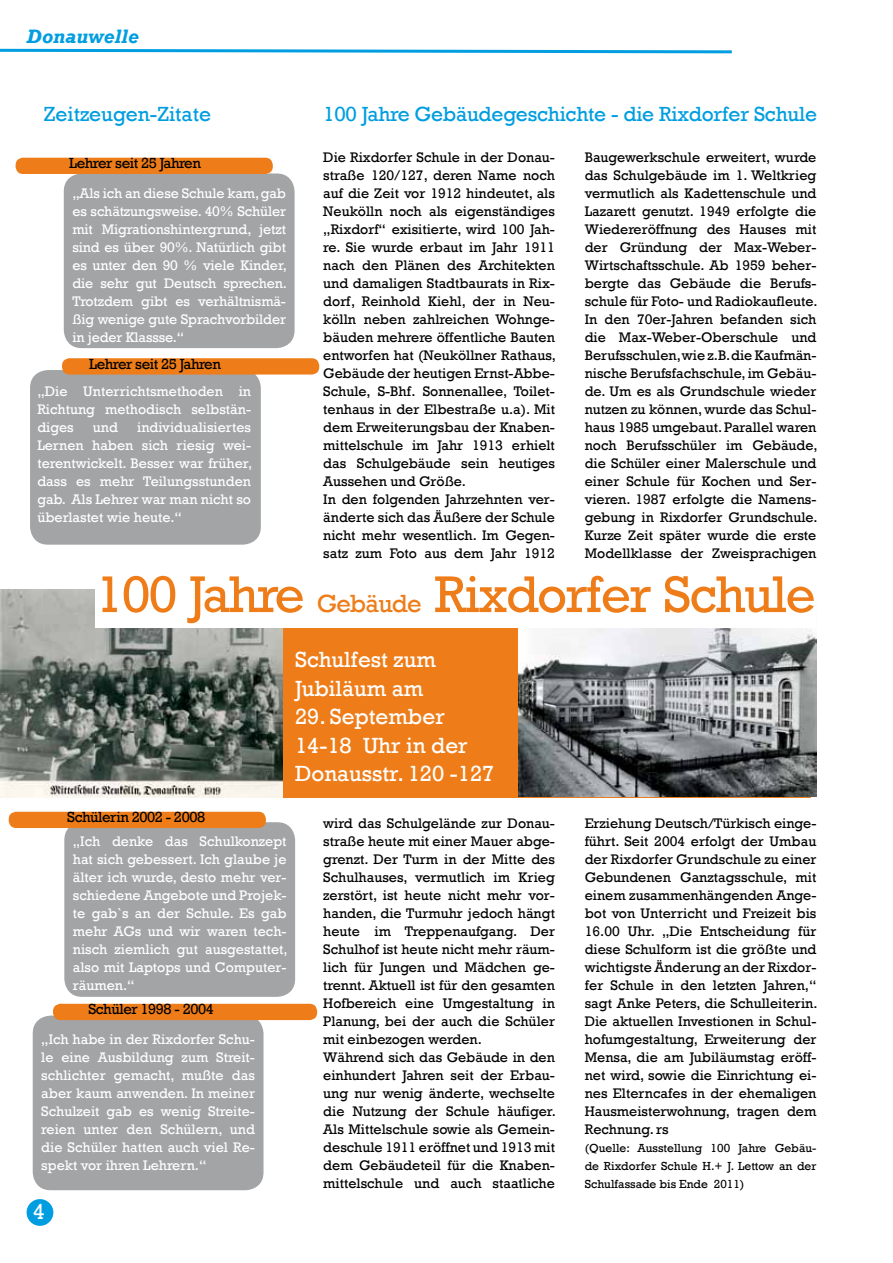
<style>
.page{position:relative;width:893px;height:1263px;background:#fff}
.page>*{position:absolute;margin:0;border:0;box-sizing:border-box;transform-origin:0 0}
.t1{font:52.5px "Rockwell";letter-spacing:-.03em;color:#ee7d19}
.t2{font:22.5px/28.5px "Rockwell";color:#fff}
.t3{font:21px "Rockwell";letter-spacing:-.01em;color:#009ee0}
.t4{font:italic 700 19.95px "Rockwell";color:#009ee0}
.t5{font:15px "Rockwell";letter-spacing:-.03em;color:#000}
.t6{font:14.25px/18px "Rockwell";color:#000}
.t7{font:14.25px/18px "Rockwell";color:#fff;text-align:justify}
.t8{font:12px/18px "Rockwell";color:#000;text-align:justify}
.s1{font-size:25.5px}
</style>
<div class="page">
<svg style="left:0;top:48px;width:732px;height:6px"></svg>
<div style="left:27px;top:1199px;width:26px;height:27px;background:#009ee0;border-radius:50%"></div>
<div style="left:280px;top:585px;width:531px;height:213px;background:#ee7d19"></div>
<img style="left:518px;top:627px;width:298px;height:169px">
<img style="left:0;top:589px;width:283px;height:208px">
<div style="left:95px;top:569px;width:721px;height:58px;background:#fff"></div>
<div style="left:64px;top:173px;width:231px;height:175px;background:#a3a4a6;border-radius:18px"></div>
<div style="left:16px;top:158px;width:257px;height:16px;background:#ee7d19;border-radius:8px"></div>
<div style="left:30px;top:370px;width:231px;height:175px;background:#a3a4a6;border-radius:18px"></div>
<div style="left:62px;top:358px;width:257px;height:16px;background:#ee7d19;border-radius:8px"></div>
<div style="left:64px;top:822px;width:231px;height:175px;background:#a3a4a6;border-radius:18px"></div>
<div style="left:9px;top:812px;width:257px;height:16px;background:#ee7d19;border-radius:8px"></div>
<div style="left:33px;top:1015px;width:230px;height:175px;background:#a3a4a6;border-radius:18px"></div>
<div style="left:53px;top:1004px;width:264px;height:16px;background:#ee7d19;border-radius:8px"></div>
<h3 class="t4" style="left:27px;top:24px;width:114px">Donauwelle</h3>
<h3 class="t3" style="left:44px;top:102px;width:169px">Zeitzeugen-Zitate</h3>
<p class="t5" style="left:69px;top:154px;width:133px">Lehrer seit 25 Jahren</p>
<p class="t7" style="left:72px;top:184px;width:216px">„Als ich an diese Schule kam, gab es schätzungsweise. 40% Schüler mit Migrationshintergrund, jetzt sind es über 90%. Natürlich gibt es unter den 90 % viele Kinder, die sehr gut Deutsch sprechen.<br>Trotzdem gibt es verhältnismä&shy;ßig wenige gute Sprachvorbilder in jeder Klassse.“</p>
<p class="t5" style="left:89px;top:355px;width:133px">Lehrer seit 25 Jahren</p>
<p class="t7" style="left:37px;top:382px;width:215px">„Die Unterrichtsmethoden in Richtung methodisch selbstän&shy;diges</p>
<p class="t7" style="left:37px;top:418px;width:216px;text-indent:100px">individualisiertes Lernen haben sich riesig wei&shy;terentwickelt. Besser war früher, dass es mehr Teilungsstunden gab. Als Lehrer war man nicht so überlastet wie heute.“</p>
<p class="t7" style="left:93px;top:418px;width:27px">und</p>
<h3 class="t3" style="left:323px;top:102px;width:495px">100 Jahre Gebäudegeschichte - die Rixdorfer Schule</h3>
<p class="t6" style="left:323px;top:148px;width:234px">Die Rixdorfer Schule in der Donau&shy;straße 120/127, deren Name noch auf die Zeit vor 1912 hindeutet, als Neukölln noch als eigenständiges „Rixdorf“ exisitierte, wird 100 Jah&shy;re. Sie wurde erbaut im Jahr 1911 nach den Plänen des Architekten und damaligen Stadtbaurats in Rix&shy;dorf, Reinhold Kiehl, der in Neu&shy;kölln neben zahlreichen Wohnge&shy;bäuden mehrere öffentliche Bauten entworfen hat (Neuköllner Rathaus, Gebäude der heutigen Ernst-Abbe-Schule, S-Bhf. Sonnenallee, Toilet&shy;tenhaus in der Elbestraße u.a). Mit dem Erweiterungsbau der Knaben&shy;mittelschule im Jahr 1913 erhielt das Schulgebäude sein heutiges Aussehen und Größe.<br>In den folgenden Jahrzehnten ver&shy;änderte sich das Äußere der Schule nicht mehr wesentlich. Im Gegen&shy;satz zum Foto aus dem Jahr 1912</p>
<p class="t6" style="left:585px;top:148px;width:234px;text-align:justify">Baugewerkschule erweitert, wurde das Schulgebäude im 1. Weltkrieg vermutlich als Kadettenschule und Lazarett genutzt. 1949 erfolgte die Wiedereröffnung des Hauses mit der Gründung der Max-Weber-Wirtschaftsschule. Ab 1959 beher&shy;bergte das Gebäude die Berufs&shy;schule für Foto- und Radiokaufleute.<br>In den 70er-Jahren befanden sich die Max-Weber-Oberschule und Berufsschulen, wie z.B. die Kaufmän&shy;nische Berufsfachschule, im Gebäu&shy;de. Um es als Grundschule wieder nutzen zu können, wurde das Schul&shy;haus 1985 umgebaut. Parallel waren noch Berufsschüler im Gebäude, die Schüler einer Malerschule und einer Schule für Kochen und Ser&shy;vieren. 1987 erfolgte die Namens&shy;gebung in Rixdorfer Grundschule.<br>Kurze Zeit später wurde die erste Modellklasse der Zweisprachigen</p>
<h1 class="t1" style="left:95px;top:564px;width:722px">100 Jahre <span class="s1">Gebäude</span> Rixdorfer Schule</h1>
<h2 class="t2" style="left:295px;top:646px;width:142px">Schulfest zum<br>Jubiläum am</h2>
<h2 class="t2" style="left:295px;top:703px;width:201px">29. September<br>14-18 Uhr in der<br>Donausstr. 120 -127</h2>
<p class="t5" style="left:67px;top:808px;width:139px">Schülerin 2002 - 2008</p>
<p class="t7" style="left:73px;top:832px;width:216px">„Ich denke das Schulkonzept hat sich gebessert. Ich glaube je älter ich wurde, desto mehr ver&shy;schiedene Angebote und Projek&shy;te gab`s an der Schule. Es gab mehr AGs und wir waren tech&shy;nisch ziemlich gut ausgestattet, also mit Laptops und Computer&shy;räumen.“</p>
<p class="t5" style="left:88px;top:1000px;width:127px">Schüler 1998 - 2004</p>
<p class="t7" style="left:41px;top:1030px;width:215px">„Ich habe in der Rixdorfer Schu&shy;le eine Ausbildung zum Streit&shy;schlichter gemacht, mußte das aber kaum anwenden. In meiner Schulzeit gab es wenig Streite&shy;reien unter den Schülern, und die Schüler hatten auch viel Re&shy;spekt vor ihren Lehrern.“</p>
<h2 class="t2" style="left:3px;top:1194px;width:44px">3 4</h2>
<p class="t6" style="left:323px;top:814px;width:234px">wird das Schulgelände zur Donau&shy;straße heute mit einer Mauer abge&shy;grenzt. Der Turm in der Mitte des<br>Schulhauses, vermutlich im Krieg zerstört, ist heute nicht mehr vor&shy;handen, die Turmuhr jedoch hängt heute im Treppenaufgang. Der<br>Schulhof ist heute nicht mehr räum&shy;lich für Jungen und Mädchen ge&shy;trennt. Aktuell ist für den gesamten<br>Hofbereich eine Umgestaltung in<br>Planung, bei der auch die Schüler mit einbezogen werden.<br>Während sich das Gebäude in den einhundert Jahren seit der Erbau&shy;ung nur wenig änderte, wechselte die Nutzung der Schule häufiger.<br>Als Mittelschule sowie als Gemein&shy;deschule 1911 eröffnet und 1913 mit dem Gebäudeteil für die Knaben&shy;mittelschule und auch staatliche</p>
<p class="t6" style="left:585px;top:814px;width:234px;text-align:justify">Erziehung Deutsch/Türkisch einge&shy;führt. Seit 2004 erfolgt der Umbau der Rixdorfer Grundschule zu einer Gebundenen Ganztagsschule, mit einem zusammenhängenden Ange&shy;bot von Unterricht und Freizeit bis 16.00 Uhr. „Die Entscheidung für diese Schulform ist die größte und wichtigste Änderung an der Rixdor&shy;fer Schule in den letzten Jahren,“ sagt Anke Peters, die Schulleiterin.<br>Die aktuellen Investionen in Schul&shy;hofumgestaltung, Erweiterung der Mensa, die am Jubiläumstag eröff&shy;net wird, sowie die Einrichtung ei&shy;nes Elterncafes in der ehemaligen Hausmeisterwohnung, tragen dem Rechnung. rs</p>
<p class="t8" style="left:585px;top:1139px;width:233px">(Quelle: Ausstellung 100 Jahre Gebäu&shy;de Rixdorfer Schule H.+ J. Lettow an der Schulfassade bis Ende 2011)</p>
</div>
